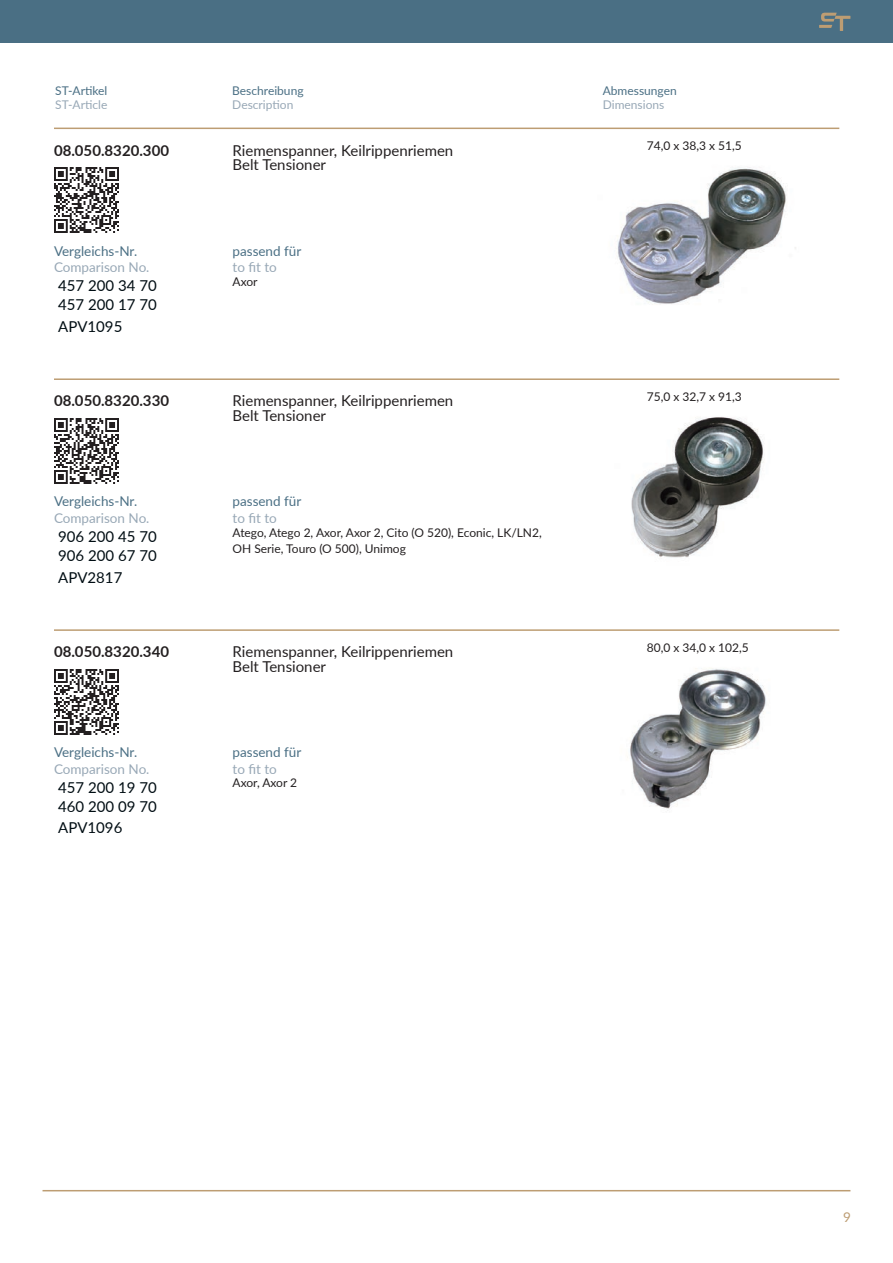
<style>
.page{position:relative;width:893px;height:1263px;background:#fff}
.page>*{position:absolute;margin:0;border:0;box-sizing:border-box;transform-origin:0 0}
.t1{font:15px/14.9px "Lato";color:#231f20}
.t2{font:15px/18.5px "Lato";color:#000d13}
.t3{font:700 15px "Lato";color:#231f20}
.t4{font:13.5px "Lato";color:#4a6f84}
.t5{font:13.5px "Lato";color:#98a8b6}
.t6{font:13.5px "Lato";color:#bd9d73}
.t7{font:12px/16.6px "Lato";color:#231f20}
.t8{font:12px "Lato";color:#4a6f84}
.t9{font:12px "Lato";color:#98a8b6}
</style>
<div class="page">
<hr style="left:43px;top:1190px;width:807px;height:1px;background:#bd9d73">
<div style="left:0;top:0;width:893px;height:43px;background:#4a6f84"></div>
<svg style="left:819px;top:13px;width:31px;height:18px"></svg>
<hr style="left:54px;top:128px;width:785px;height:1px;background:#bd9d73">
<img style="left:54px;top:168px;width:64px;height:64px">
<img style="left:617px;top:167px;width:179px;height:137px">
<hr style="left:54px;top:378px;width:785px;height:2px;background:#bd9d73">
<img style="left:54px;top:419px;width:64px;height:64px">
<img style="left:631px;top:417px;width:133px;height:141px">
<hr style="left:54px;top:629px;width:785px;height:2px;background:#bd9d73">
<img style="left:54px;top:670px;width:64px;height:64px">
<img style="left:627px;top:668px;width:139px;height:143px">
<p class="t8" style="left:55px;top:82px;width:54px">ST-Artikel</p>
<p class="t8" style="left:232px;top:82px;width:73px">Beschreibung</p>
<p class="t8" style="left:603px;top:82px;width:75px">Abmessungen</p>
<p class="t9" style="left:55px;top:96px;width:54px">ST-Article</p>
<p class="t9" style="left:232px;top:96px;width:63px">Description</p>
<p class="t9" style="left:603px;top:96px;width:63px">Dimensions</p>
<p class="t3" style="left:54px;top:139px;width:117px">08.050.8320.300</p>
<p class="t1" style="left:233px;top:142px;width:222px">Riemenspanner, Keilrippenriemen<br>Belt Tensioner</p>
<p class="t7" style="left:647px;top:137px;width:97px">74,0 x 38,3 x 51,5</p>
<p class="t4" style="left:54px;top:241px;width:85px">Vergleichs-Nr.</p>
<p class="t5" style="left:54px;top:257px;width:97px">Comparison No.</p>
<p class="t2" style="left:58px;top:276px;width:100px">457 200 34 70<br>457 200 17 70</p>
<p class="t2" style="left:58px;top:316px;width:66px">APV1095</p>
<p class="t4" style="left:233px;top:241px;width:70px">passend für</p>
<p class="t5" style="left:233px;top:257px;width:46px">to fit to</p>
<p class="t7" style="left:233px;top:272px;width:27px">Axor</p>
<p class="t3" style="left:54px;top:390px;width:117px">08.050.8320.330</p>
<p class="t1" style="left:233px;top:393px;width:222px">Riemenspanner, Keilrippenriemen<br>Belt Tensioner</p>
<p class="t4" style="left:54px;top:492px;width:85px">Vergleichs-Nr.</p>
<p class="t5" style="left:54px;top:508px;width:97px">Comparison No.</p>
<p class="t2" style="left:58px;top:527px;width:100px">906 200 45 70<br>906 200 67 70</p>
<p class="t2" style="left:58px;top:567px;width:66px">APV2817</p>
<p class="t4" style="left:233px;top:492px;width:70px">passend für</p>
<p class="t5" style="left:233px;top:508px;width:46px">to fit to</p>
<p class="t7" style="left:233px;top:523px;width:311px">Atego, Atego 2, Axor, Axor 2, Cito (O 520), Econic, LK/LN2,<br>OH Serie, Touro (O 500), Unimog</p>
<p class="t3" style="left:54px;top:641px;width:117px">08.050.8320.340</p>
<p class="t1" style="left:233px;top:644px;width:222px">Riemenspanner, Keilrippenriemen<br>Belt Tensioner</p>
<p class="t4" style="left:54px;top:743px;width:85px">Vergleichs-Nr.</p>
<p class="t5" style="left:54px;top:759px;width:97px">Comparison No.</p>
<p class="t2" style="left:58px;top:778px;width:100px">457 200 19 70<br>460 200 09 70</p>
<p class="t2" style="left:58px;top:818px;width:66px">APV1096</p>
<p class="t4" style="left:233px;top:743px;width:70px">passend für</p>
<p class="t5" style="left:233px;top:759px;width:46px">to fit to</p>
<p class="t7" style="left:233px;top:774px;width:66px">Axor, Axor 2</p>
<p class="t7" style="left:647px;top:387px;width:97px">75,0 x 32,7 x 91,3</p>
<p class="t7" style="left:647px;top:638px;width:104px">80,0 x 34,0 x 102,5</p>
<p class="t6" style="left:843px;top:1207px;width:9px">9</p>
</div>
